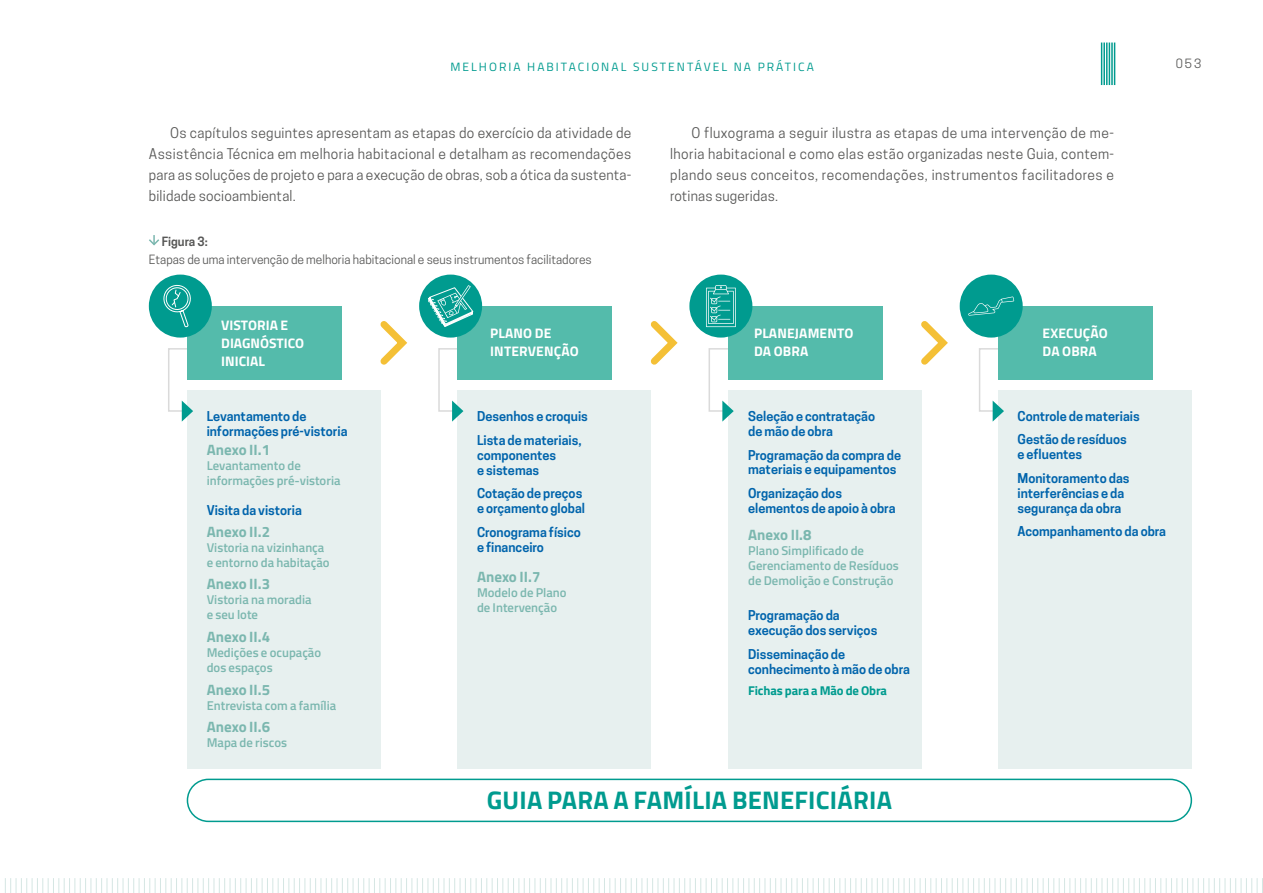
<style>
.page{position:relative;width:1263px;height:893px;background:#fff}
.page>*{position:absolute;margin:0;border:0;box-sizing:border-box;transform-origin:0 0}
.t1{font:700 25.5px "Titillium Web";letter-spacing:.01em;color:#009b8f}
.t2{font:700 15px "Titillium Web";color:#7bb7af}
.t3{font:13.8px/21px "Cooper Hewitt";letter-spacing:.015em;color:#575756;text-align:justify}
.t4{font:700 13.8px/18px "Titillium Web";letter-spacing:.005em;color:#fff}
.t5{font:600 12.75px/15px "Cooper Hewitt";color:#0064ac}
.t6{font:600 12.75px/15px "Titillium Web";color:#7bb7af}
.t7{font:700 12.75px "Titillium Web";letter-spacing:-.01em;color:#009b8f}
.t8{font:12px "Cooper Hewitt";color:#575756}
.t9{font:12px "Titillium Web";letter-spacing:.17em;color:#009b8f}
.t10{font:600 12px "Cooper Hewitt";color:#575756}
</style>
<div class="page">
<svg style="left:149px;top:235px;width:11px;height:11px"></svg>
<div style="left:187px;top:306px;width:155px;height:74px;background:#54bbab"></div>
<div style="left:187px;top:390px;width:193px;height:378px;background:#e7f0ef"></div>
<div style="left:458px;top:390px;width:193px;height:378px;background:#e7f0ef"></div>
<div style="left:728px;top:390px;width:193px;height:378px;background:#e7f0ef"></div>
<div style="left:998px;top:390px;width:193px;height:378px;background:#e7f0ef"></div>
<div style="left:458px;top:306px;width:154px;height:74px;background:#54bbab"></div>
<div style="left:728px;top:306px;width:154px;height:74px;background:#54bbab"></div>
<div style="left:998px;top:306px;width:155px;height:74px;background:#54bbab"></div>
<div style="left:187px;top:779px;width:1005px;height:43px;border:2px solid #009b8f;border-radius:21px"></div>
<div style="left:149px;top:275px;width:63px;height:63px;background:#009b8f;border-radius:50%"></div>
<div style="left:419px;top:275px;width:63px;height:63px;background:#009b8f;border-radius:50%"></div>
<div style="left:689px;top:275px;width:63px;height:63px;background:#009b8f;border-radius:50%"></div>
<div style="left:960px;top:275px;width:63px;height:63px;background:#009b8f;border-radius:50%"></div>
<svg style="left:168px;top:348px;width:25px;height:74px"></svg>
<svg style="left:438px;top:347px;width:26px;height:75px"></svg>
<svg style="left:708px;top:348px;width:26px;height:74px"></svg>
<svg style="left:979px;top:348px;width:25px;height:74px"></svg>
<svg style="left:163px;top:284px;width:28px;height:44px"></svg>
<svg style="left:380px;top:321px;width:28px;height:44px"></svg>
<svg style="left:650px;top:321px;width:28px;height:44px"></svg>
<svg style="left:921px;top:321px;width:27px;height:44px"></svg>
<svg style="left:427px;top:285px;width:47px;height:42px"></svg>
<svg style="left:706px;top:285px;width:30px;height:42px"></svg>
<svg style="left:968px;top:296px;width:46px;height:20px"></svg>
<hr style="left:1114px;top:43px;width:1px;height:42px;background:#009b8f">
<hr style="left:1111px;top:43px;width:2px;height:42px;background:#009b8f">
<hr style="left:1109px;top:43px;width:1px;height:42px;background:#009b8f">
<hr style="left:1106px;top:43px;width:1px;height:42px;background:#009b8f">
<hr style="left:1103px;top:43px;width:2px;height:42px;background:#009b8f">
<hr style="left:1101px;top:43px;width:1px;height:42px;background:#009b8f">
<svg style="left:5px;top:878px;width:1258px;height:15px"></svg>
<p class="t9" style="left:450px;top:58px;width:365px">MELHORIA HABITACIONAL SUSTENTÁVEL NA PRÁTICA</p>
<p class="t8" style="left:1176px;top:57px;width:27px">053</p>
<p class="t3" style="left:149px;top:122px;width:484px;text-indent:21px">Os capítulos seguintes apresentam as etapas do exercício da atividade de Assistência Técnica em melhoria habitacional e detalham as recomendações para as soluções de projeto e para a execução de obras, sob a ótica da sustenta&shy;bilidade socioambiental.</p>
<p class="t10" style="left:162px;top:234px;width:48px">Figura 3:</p>
<p class="t8" style="left:149px;top:252px;width:444px">Etapas de uma intervenção de melhoria habitacional e seus instrumentos facilitadores</p>
<p class="t3" style="left:670px;top:122px;width:445px;text-indent:21px">O fluxograma a seguir ilustra as etapas de uma intervenção de me&shy;lhoria habitacional e como elas estão organizadas neste Guia, contem&shy;plando seus conceitos, recomendações, instrumentos facilitadores e rotinas sugeridas.</p>
<p class="t4" style="left:221px;top:315px;width:85px">VISTORIA E<br>DIAGNÓSTICO<br>INICIAL</p>
<p class="t4" style="left:490px;top:324px;width:90px">PLANO DE<br>INTERVENÇÃO</p>
<p class="t4" style="left:754px;top:324px;width:101px">PLANEJAMENTO<br>DA OBRA</p>
<p class="t5" style="left:207px;top:409px;width:142px">Levantamento de informações pré-vistoria</p>
<p class="t5" style="left:477px;top:404px;width:112px;line-height:23.5px">Desenhos e croquis<br>Lista de materiais,</p>
<p class="t5" style="left:477px;top:447px;width:81px">componentes e sistemas</p>
<p class="t5" style="left:477px;top:486px;width:110px">Cotação de preços e orçamento global</p>
<p class="t5" style="left:477px;top:524px;width:105px">Cronograma físico e financeiro</p>
<p class="t2" style="left:207px;top:438px;width:65px">Anexo II.1</p>
<p class="t6" style="left:207px;top:457px;width:135px">Levantamento de informações pré-vistoria</p>
<p class="t2" style="left:207px;top:520px;width:65px">Anexo II.2</p>
<p class="t6" style="left:207px;top:539px;width:124px">Vistoria na vizinhança e entorno da habitação</p>
<p class="t5" style="left:207px;top:503px;width:97px">Visita da vistoria</p>
<p class="t2" style="left:477px;top:565px;width:65px">Anexo II.7</p>
<p class="t6" style="left:477px;top:584px;width:91px">Modelo de Plano de Intervenção</p>
<p class="t2" style="left:207px;top:573px;width:65px">Anexo II.3</p>
<p class="t6" style="left:207px;top:592px;width:106px">Vistoria na moradia e seu lote</p>
<p class="t2" style="left:207px;top:625px;width:65px">Anexo II.4</p>
<p class="t6" style="left:207px;top:644px;width:116px">Medições e ocupação dos espaços</p>
<p class="t2" style="left:207px;top:678px;width:65px">Anexo II.5</p>
<p class="t6" style="left:207px;top:697px;width:131px">Entrevista com a família</p>
<p class="t2" style="left:207px;top:715px;width:65px">Anexo II.6</p>
<p class="t6" style="left:207px;top:734px;width:82px">Mapa de riscos</p>
<p class="t5" style="left:748px;top:409px;width:129px">Seleção e contratação de mão de obra</p>
<p class="t5" style="left:748px;top:447px;width:154px">Programação da compra de materiais e equipamentos</p>
<p class="t5" style="left:748px;top:486px;width:149px">Organização dos elementos de apoio à obra</p>
<p class="t2" style="left:748px;top:523px;width:65px">Anexo II.8</p>
<p class="t6" style="left:748px;top:542px;width:152px">Plano Simplificado de<br>Gerenciamento de Resíduos de Demolição e Construção</p>
<p class="t5" style="left:748px;top:608px;width:131px">Programação da execução dos serviços</p>
<p class="t5" style="left:748px;top:647px;width:163px">Disseminação de conhecimento à mão de obra</p>
<p class="t7" style="left:748px;top:680px;width:140px">Fichas para a Mão de Obra</p>
<h1 class="t1" style="left:487px;top:781px;width:407px">GUIA PARA A FAMÍLIA BENEFICIÁRIA</h1>
<p class="t4" style="left:1042px;top:324px;width:67px">EXECUÇÃO<br>DA OBRA</p>
<p class="t5" style="left:1017px;top:404px;width:124px;line-height:23.5px">Controle de materiais<br>Gestão de resíduos</p>
<p class="t5" style="left:1017px;top:443px;width:114px;line-height:23.5px">e efluentes<br>Monitoramento das</p>
<p class="t5" style="left:1017px;top:486px;width:108px">interferências e da segurança da obra</p>
<p class="t5" style="left:1017px;top:524px;width:150px">Acompanhamento da obra</p>
</div>
